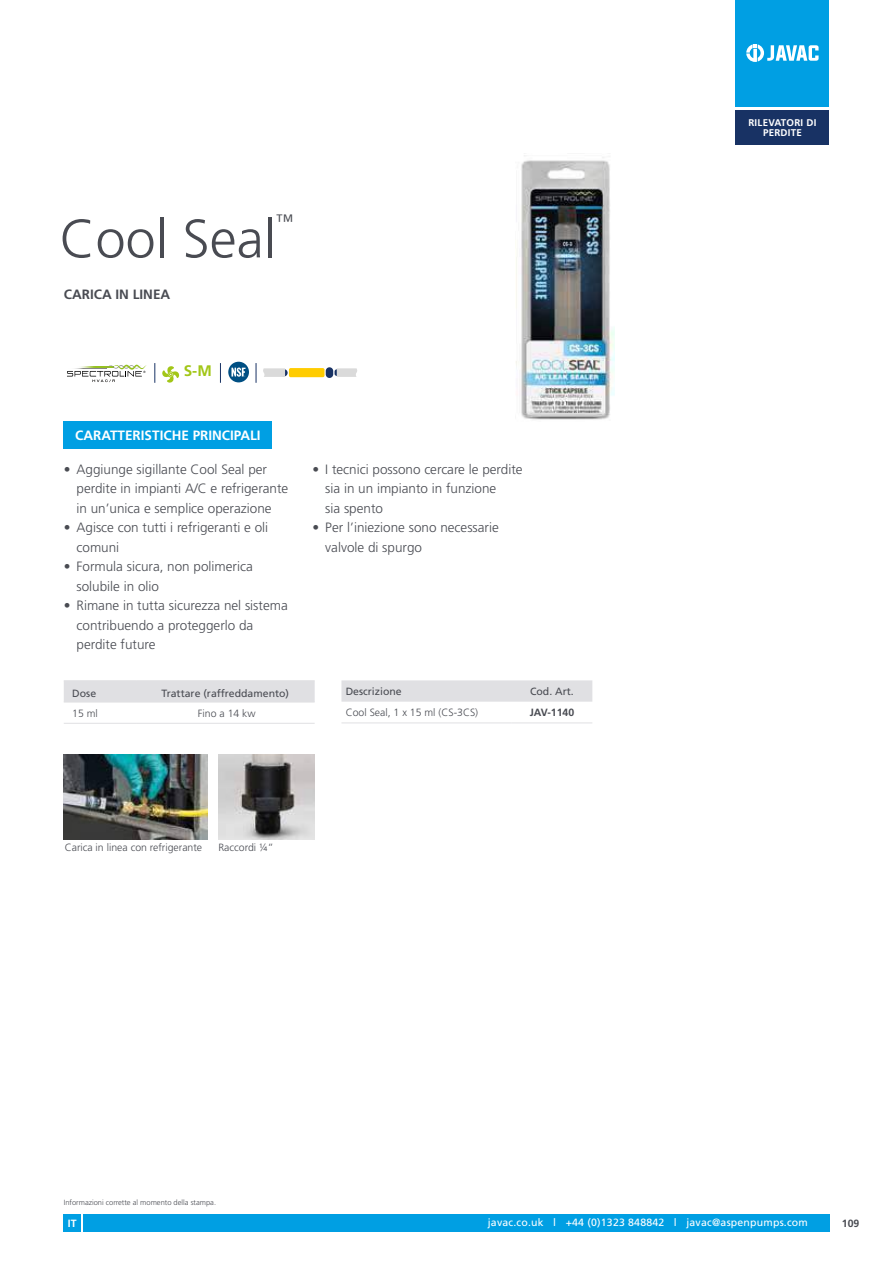
<style>
.page{position:relative;width:893px;height:1263px;background:#fff}
.page>*{position:absolute;margin:0;border:0;box-sizing:border-box;transform-origin:0 0}
.t1{font:300 54px "Frutiger LT Pro";color:#494b52}
.t2{font:300 18px "Frutiger LT Pro";color:#494b52}
.t3{font:700 15.3px "Frutiger LT Pro";color:#a2c617}
.t4{font:300 13.5px/19.5px "Frutiger LT Pro";color:#494b52}
.t5{font:700 13.5px "Frutiger LT Pro";color:#fff}
.t6{font:700 13.5px "Frutiger LT Pro";color:#494b52}
.t7{font:300 10.5px "Frutiger LT Pro";color:#494b52}
.t8{font:10.5px "Frutiger LT Pro";letter-spacing:.02em;color:#fff}
.t9{font:10.5px "Frutiger LT Pro";color:#494b52}
.t10{font:700 10.5px "Frutiger LT Pro";color:#494b52}
.t11{font:700 10.5px "Frutiger LT Pro";color:#fff}
.t12{font:700 9.75px/10.5px "Frutiger LT Pro";letter-spacing:.025em;color:#fff;text-align:center}
.t13{font:300 7.5px "Frutiger LT Pro";color:#494b52}
</style>
<div class="page">
<div style="left:83px;top:1214px;width:746px;height:17px;background:#009fe3"></div>
<div style="left:64px;top:1214px;width:17px;height:17px;background:#009fe3"></div>
<div style="left:64px;top:681px;width:251px;height:21px;background:#e0e0e3"></div>
<hr style="left:64px;top:680px;width:72px;height:1px;background:#e0e0e3">
<hr style="left:136px;top:680px;width:179px;height:1px;background:#e0e0e3">
<hr style="left:64px;top:702px;width:72px;height:1px;background:#e0e0e3">
<hr style="left:64px;top:723px;width:72px;height:1px;background:#e0e0e3">
<hr style="left:136px;top:702px;width:179px;height:1px;background:#e0e0e3">
<hr style="left:136px;top:723px;width:179px;height:1px;background:#e0e0e3">
<div style="left:64px;top:421px;width:208px;height:27px;background:#009fe3"></div>
<svg style="left:341px;top:680px;width:251px;height:22px;background:#e1e1e3"></svg>
<hr style="left:341px;top:722px;width:171px;height:1px;background:#e0e0e3">
<hr style="left:512px;top:722px;width:80px;height:1px;background:#e0e0e3">
<img style="left:516px;top:155px;width:99px;height:265px">
<img style="left:64px;top:754px;width:144px;height:85px">
<img style="left:218px;top:754px;width:97px;height:85px">
<svg style="left:154px;top:363px;width:1px;height:20px"></svg>
<svg style="left:67px;top:364px;width:80px;height:18px"></svg>
<svg style="left:162px;top:366px;width:18px;height:17px"></svg>
<div style="left:289px;top:368px;width:35px;height:9px;background:#fc0;border-radius:2px"></div>
<svg style="left:280px;top:369px;width:8px;height:7px"></svg>
<div style="left:326px;top:367px;width:7px;height:11px;background:#183264;border-radius:4px"></div>
<svg style="left:335px;top:368px;width:22px;height:9px"></svg>
<svg style="left:220px;top:363px;width:1px;height:20px"></svg>
<svg style="left:256px;top:363px;width:29px;height:20px"></svg>
<div style="left:228px;top:362px;width:21px;height:20px;background:#004f83;border-radius:50%"></div>
<svg style="left:231px;top:368px;width:14px;height:9px"></svg>
<svg style="left:736px;top:0;width:93px;height:145px;background:#178bc6"></svg>
<h1 class="t1" style="left:60px;top:207px;width:218px">Cool Seal</h1>
<h2 class="t2" style="left:276px;top:211px;width:19px">™</h2>
<p class="t6" style="left:64px;top:287px;width:108px">CARICA IN LINEA</p>
<p class="t3" style="left:184px;top:361px;width:30px">S-M</p>
<p class="t5" style="left:75px;top:427px;width:187px">CARATTERISTICHE PRINCIPALI</p>
<p class="t4" style="left:77px;top:459px;width:213px;text-indent:-13px">• Aggiunge sigillante Cool Seal per perdite in impianti A/C e refrigerante in un’unica e semplice operazione</p>
<p class="t4" style="left:77px;top:518px;width:193px;text-indent:-13px">• Agisce con tutti i refrigeranti e oli comuni</p>
<p class="t4" style="left:77px;top:557px;width:178px;text-indent:-13px">• Formula sicura, non polimerica solubile in olio</p>
<p class="t4" style="left:77px;top:596px;width:213px;text-indent:-13px">• Rimane in tutta sicurezza nel sistema contribuendo a proteggerlo da perdite future</p>
<p class="t9" style="left:72px;top:687px;width:25px">Dose</p>
<p class="t9" style="left:162px;top:687px;width:129px">Trattare (raffreddamento)</p>
<p class="t7" style="left:72px;top:708px;width:27px">15 ml</p>
<p class="t7" style="left:198px;top:708px;width:59px">Fino a 14 kw</p>
<p class="t4" style="left:325px;top:459px;width:199px;text-indent:-13px">• I tecnici possono cercare le perdite sia in un impianto in funzione<br>sia spento</p>
<p class="t4" style="left:325px;top:518px;width:175px;text-indent:-13px">• Per l’iniezione sono necessarie valvole di spurgo</p>
<p class="t9" style="left:346px;top:685px;width:58px">Descrizione</p>
<p class="t9" style="left:530px;top:685px;width:45px">Cod. Art.</p>
<p class="t7" style="left:346px;top:706px;width:134px">Cool Seal, 1 x 15 ml (CS-3CS)</p>
<p class="t10" style="left:530px;top:706px;width:46px">JAV-1140</p>
<p class="t7" style="left:65px;top:841px;width:139px">Carica in linea con refrigerante</p>
<p class="t7" style="left:218px;top:841px;width:57px">Raccordi 1/4 ”</p>
<p class="t13" style="left:64px;top:1198px;width:154px">Informazioni corrette al momento della stampa.</p>
<p class="t12" style="left:748px;top:117px;width:70px">RILEVATORI DI<br>PERDITE</p>
<p class="t11" style="left:68px;top:1217px;width:10px">IT</p>
<p class="t8" style="left:488px;top:1216px;width:322px">javac.co.uk l +44 (0)1323 848842 l javac@aspenpumps.com</p>
<p class="t10" style="left:842px;top:1217px;width:19px">109</p>
</div>
